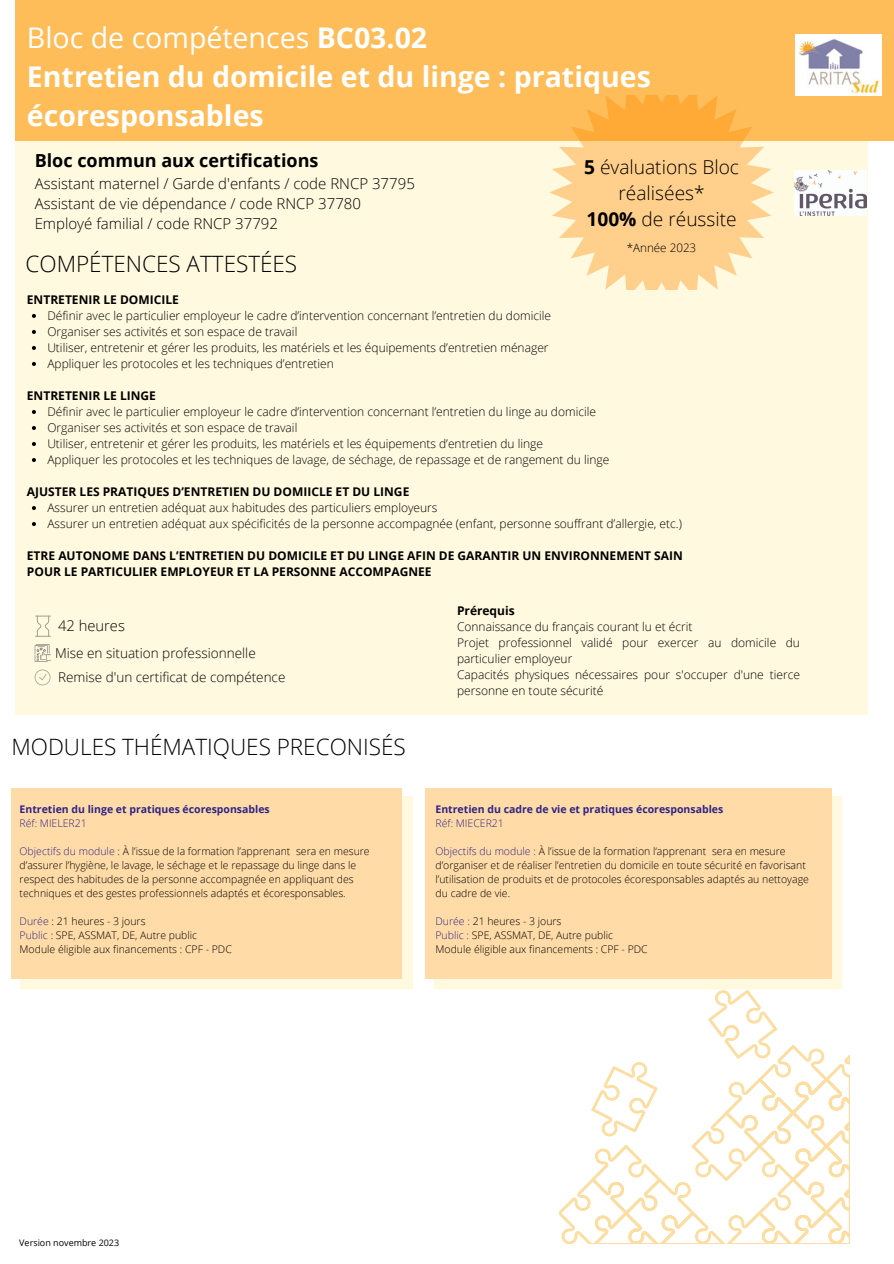
<style>
.page{position:relative;width:894px;height:1264px;background:#fff}
.page>*{position:absolute;margin:0;border:0;box-sizing:border-box;transform-origin:0 0}
.t1{font:700 28.5px/39.3px "Open Sans";color:#fff}
.t2{font:28.5px "Open Sans";color:#fff}
.t3{font:300 22.5px "Open Sans";color:#000}
.t4{font:300 19.2px/25.8px "Open Sans";color:#000;text-align:center}
.t5{font:700 18px "Open Sans";color:#000}
.t6{font:300 15px "Open Sans";color:#000}
.t7{font:300 14.7px "Open Sans";color:#000}
.t8{font:300 13.5px "Open Sans";color:#000}
.t9{font:300 12px/16px "Open Sans";color:#000}
.t10{font:700 12px "Open Sans";color:#000}
.t11{font:300 11.7px "Open Sans";color:#000}
.t12{font:300 10.5px/14px "Open Sans";color:#000}
.t13{font:700 10.5px "Open Sans";color:#302289}
.t14{font:300 10.5px "Open Sans";color:#302289}
.t15{font:9px "Open Sans";color:#000}
.s1{font-weight:700}
.s2{color:#302289}
</style>
<div class="page">
<div style="left:15px;top:134px;width:852px;height:581px;background:#fff9df"></div>
<div style="left:15px;top:0;width:878px;height:141px;background:#ffbd59"></div>
<svg style="left:20px;top:796px;width:393px;height:193px;background:#fff6da"></svg>
<div style="left:11px;top:787px;width:390px;height:191px;background:#ffdca7"></div>
<svg style="left:433px;top:796px;width:409px;height:193px;background:#fff5d8"></svg>
<div style="left:425px;top:787px;width:405px;height:191px;background:#ffdca7"></div>
<img style="left:794px;top:170px;width:71px;height:45px">
<svg style="left:35px;top:615px;width:16px;height:21px"></svg>
<svg style="left:35px;top:669px;width:15px;height:16px"></svg>
<svg style="left:35px;top:644px;width:15px;height:18px"></svg>
<svg style="left:32px;top:314px;width:4px;height:4px"></svg>
<svg style="left:32px;top:330px;width:4px;height:4px"></svg>
<svg style="left:32px;top:346px;width:4px;height:4px"></svg>
<svg style="left:32px;top:362px;width:4px;height:4px"></svg>
<svg style="left:32px;top:410px;width:4px;height:4px"></svg>
<svg style="left:32px;top:426px;width:4px;height:4px"></svg>
<svg style="left:32px;top:442px;width:4px;height:4px"></svg>
<svg style="left:32px;top:458px;width:4px;height:4px"></svg>
<svg style="left:32px;top:506px;width:4px;height:4px"></svg>
<svg style="left:32px;top:522px;width:4px;height:4px"></svg>
<svg style="left:559px;top:989px;width:290px;height:254px"></svg>
<svg style="left:549px;top:96px;width:224px;height:193px"></svg>
<img style="left:795px;top:35px;width:86px;height:60px">
<p class="t2" style="left:27px;top:17px;width:401px">Bloc de compétences <span class="s1">BC03.02</span></p>
<p class="t1" style="left:27px;top:56px;width:625px">Entretien du domicile et du linge : pratiques écoresponsables</p>
<p class="t5" style="left:35px;top:148px;width:285px">Bloc commun aux certifications</p>
<p class="t6" style="left:35px;top:173px;width:381px">Assistant maternel / Garde d'enfants / code RNCP 37795</p>
<p class="t6" style="left:35px;top:193px;width:328px">Assistant de vie dépendance / code RNCP 37780</p>
<p class="t6" style="left:35px;top:213px;width:245px">Employé familial / code RNCP 37792</p>
<p class="t3" style="left:26px;top:248px;width:273px">COMPÉTENCES ATTESTÉES</p>
<p class="t4" style="left:584px;top:153px;width:156px"><span class="s1">5</span> évaluations Bloc réalisées*</p>
<p class="t4" style="left:586px;top:205px;width:152px"><span class="s1">100%</span> de réussite</p>
<p class="t11" style="left:626px;top:239px;width:71px">*Année 2023</p>
<p class="t10" style="left:27px;top:291px;width:153px">ENTRETENIR LE DOMICILE</p>
<p class="t9" style="left:47px;top:307px;width:505px">Définir avec le particulier employeur le cadre d’intervention concernant l’entretien du domicile</p>
<p class="t9" style="left:47px;top:323px;width:251px">Organiser ses activités et son espace de travail</p>
<p class="t9" style="left:47px;top:339px;width:502px">Utiliser, entretenir et gérer les produits, les matériels et les équipements d’entretien ménager</p>
<p class="t9" style="left:47px;top:355px;width:288px">Appliquer les protocoles et les techniques d’entretien</p>
<p class="t10" style="left:27px;top:387px;width:130px">ENTRETENIR LE LINGE</p>
<p class="t9" style="left:47px;top:403px;width:550px">Définir avec le particulier employeur le cadre d’intervention concernant l’entretien du linge au domicile</p>
<p class="t9" style="left:47px;top:419px;width:251px">Organiser ses activités et son espace de travail</p>
<p class="t9" style="left:47px;top:435px;width:497px">Utiliser, entretenir et gérer les produits, les matériels et les équipements d’entretien du linge</p>
<p class="t9" style="left:47px;top:451px;width:563px">Appliquer les protocoles et les techniques de lavage, de séchage, de repassage et de rangement du linge</p>
<p class="t10" style="left:27px;top:483px;width:384px">AJUSTER LES PRATIQUES D’ENTRETIEN DU DOMIICLE ET DU LINGE</p>
<p class="t9" style="left:47px;top:499px;width:391px">Assurer un entretien adéquat aux habitudes des particuliers employeurs</p>
<p class="t9" style="left:47px;top:515px;width:636px">Assurer un entretien adéquat aux spécificités de la personne accompagnée (enfant, personne souffrant d’allergie, etc.)</p>
<p class="t10" style="left:27px;top:547px;width:657px">ETRE AUTONOME DANS L’ENTRETIEN DU DOMICILE ET DU LINGE AFIN DE GARANTIR UN ENVIRONNEMENT SAIN</p>
<p class="t10" style="left:27px;top:563px;width:406px">POUR LE PARTICULIER EMPLOYEUR ET LA PERSONNE ACCOMPAGNEE</p>
<p class="t10" style="left:457px;top:602px;width:59px">Prérequis</p>
<p class="t9" style="left:457px;top:618px;width:237px">Connaissance du français courant lu et écrit</p>
<p class="t9" style="left:457px;top:634px;width:344px">Projet professionnel validé pour exercer au domicile du particulier employeur</p>
<p class="t9" style="left:457px;top:666px;width:344px">Capacités physiques nécessaires pour s'occuper d'une tierce personne en toute sécurité</p>
<p class="t7" style="left:58px;top:615px;width:68px">42 heures</p>
<p class="t8" style="left:58px;top:667px;width:229px">Remise d'un certificat de compétence</p>
<p class="t8" style="left:55px;top:643px;width:202px">Mise en situation professionnelle</p>
<p class="t3" style="left:11px;top:731px;width:395px">MODULES THÉMATIQUES PRECONISÉS</p>
<p class="t13" style="left:20px;top:802px;width:252px">Entretien du linge et pratiques écoresponsables</p>
<p class="t14" style="left:20px;top:816px;width:69px">Réf: MIELER21</p>
<p class="t12" style="left:20px;top:844px;width:351px"><span class="s2">Objectifs du module</span> : À l’issue de la formation l’apprenant sera en mesure d’assurer l’hygiène, le lavage, le séchage et le repassage du linge dans le respect des habitudes de la personne accompagnée en appliquant des techniques et des gestes professionnels adaptés et écoresponsables.</p>
<p class="t12" style="left:20px;top:914px;width:127px"><span class="s2">Durée</span> : 21 heures - 3 jours</p>
<p class="t12" style="left:20px;top:928px;width:179px"><span class="s2">Public</span> : SPE, ASSMAT, DE, Autre public</p>
<p class="t12" style="left:20px;top:942px;width:214px">Module éligible aux financements : CPF - PDC</p>
<p class="t13" style="left:435px;top:802px;width:289px">Entretien du cadre de vie et pratiques écoresponsables</p>
<p class="t14" style="left:435px;top:816px;width:70px">Réf: MIECER21</p>
<p class="t12" style="left:435px;top:844px;width:375px"><span class="s2">Objectifs du module :</span> À l’issue de la formation l‘apprenant sera en mesure d’organiser et de réaliser l’entretien du domicile en toute sécurité en favorisant l’utilisation de produits et de protocoles écoresponsables adaptés au nettoyage du cadre de vie.</p>
<p class="t12" style="left:435px;top:914px;width:127px"><span class="s2">Durée :</span> 21 heures - 3 jours</p>
<p class="t12" style="left:435px;top:928px;width:179px"><span class="s2">Public :</span> SPE, ASSMAT, DE, Autre public</p>
<p class="t12" style="left:435px;top:942px;width:214px">Module éligible aux financements : CPF - PDC</p>
<p class="t15" style="left:19px;top:1235px;width:101px">Version novembre 2023</p>
</div>
